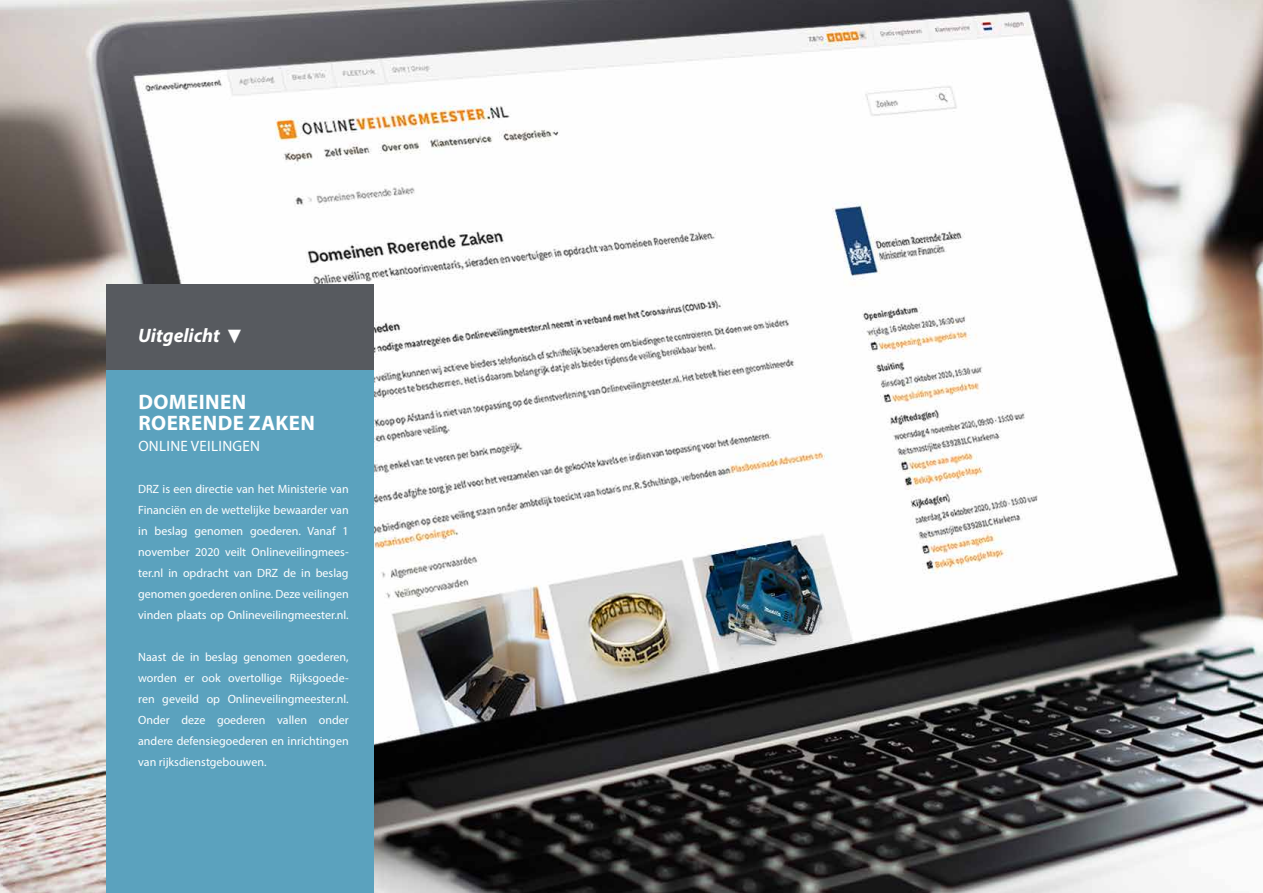
<style>
.page{position:relative;width:1263px;height:893px;background:#fff}
.page>*{position:absolute;margin:0;border:0;box-sizing:border-box;transform-origin:0 0}
.t1{font:700 21px/21px "Myriad Pro";letter-spacing:.02em;color:#fff}
.t2{font:italic 700 19.5px "Myriad Pro";color:#fff}
.t3{font:15px "Myriad Pro";letter-spacing:.02em;color:#fff}
.t4{font:12px/21px "Myriad Pro";color:#fff;text-align:justify}
.s1{font-family:"Source Sans Variable";font-weight:400;font-style:normal;font-size:16.5px}
</style>
<div class="page">
<img style="left:0;top:0;width:1263px;height:893px">
<div style="left:106px;top:370px;width:268px;height:523px;background:#5ba2be"></div>
<div style="left:106px;top:285px;width:268px;height:85px;background:#575a5f"></div>
<h2 class="t2" style="left:138px;top:323px;width:105px">Uitgelicht <span class="s1">▼</span></h2>
<h1 class="t1" style="left:138px;top:391px;width:178px">DOMEINEN<br>ROERENDE ZAKEN</h1>
<p class="t3" style="left:138px;top:437px;width:123px">ONLINE VEILINGEN</p>
<p class="t4" style="left:138px;top:478px;width:212px">DRZ is een directie van het Ministerie van Financiën en de wettelijke bewaarder van in beslag genomen goederen. Vanaf 1 november 2020 veilt Onlineveilingmees&shy;ter.nl in opdracht van DRZ de in beslag genomen goederen online. Deze veilingen vinden plaats op Onlineveilingmeester.nl.</p>
<p class="t4" style="left:138px;top:646px;width:212px">Naast de in beslag genomen goederen, worden er ook overtollige Rijksgoede&shy;ren geveild op Onlineveilingmeester.nl.<br>Onder deze goederen vallen onder andere defensiegoederen en inrichtingen van rijksdienstgebouwen.</p>
</div>
